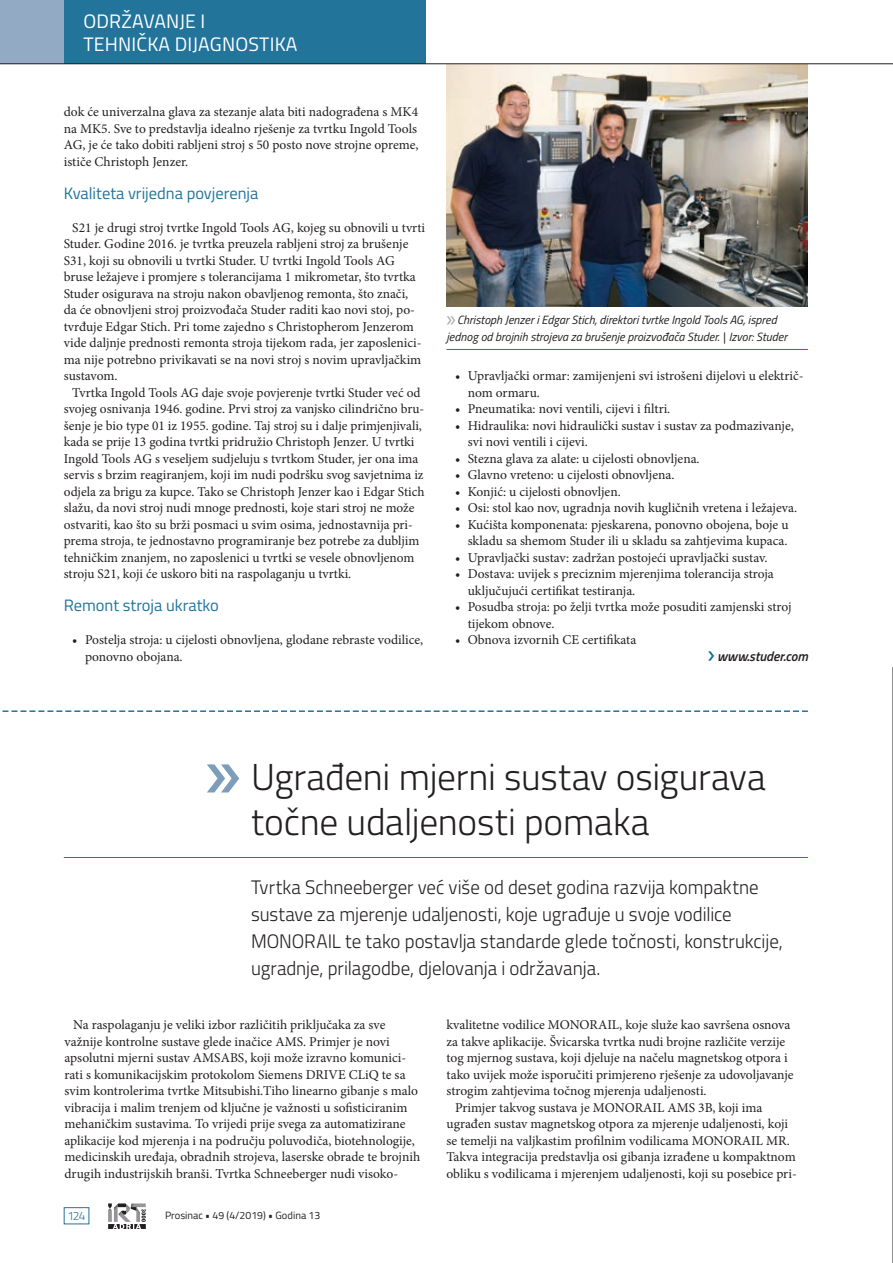
<style>
.page{position:relative;width:893px;height:1263px;background:#fff}
.page>*{position:absolute;margin:0;border:0;box-sizing:border-box;transform-origin:0 0}
.Članek_naslov{font:300 37.5px/45px "Titillium";letter-spacing:-.005em;color:#231f20}
.Članek_naslov-2{font:300 19.5px/27px "Titillium";letter-spacing:-.005em;color:#231f20}
.t1{font:19.5px/23.4px "Titillium";letter-spacing:.01em;color:#fff}
.Vsebina_-_podnaslov{font:16.5px "Titillium";color:#22749b}
.vsebina_-_body_text{font:13.5px/16.5px "Minion Pro";color:#231f20}
.Novica_-_url{font:italic 600 13.5px "Titillium";color:#231f20}
.t2{font:italic 12px/16.5px "Titillium";color:#231f20}
.t3{font:300 12px "Titillium";color:#22749b}
.t4{font:10.5px "Titillium";color:#231f20}
.s1{font-family:"Myriad Pro";font-style:normal;font-size:22.5px;color:#a8a9ad}
</style>
<div class="page">
<svg style="left:108px;top:1203px;width:38px;height:26px"></svg>
<div style="left:64px;top:1207px;width:25px;height:17px;border:1px solid #22749b"></div>
<div style="left:64px;top:0;width:361px;height:64px;background:#22749b"></div>
<div style="left:0;top:0;width:64px;height:64px;background:#92aac3"></div>
<img style="left:446px;top:64px;width:362px;height:243px">
<svg style="left:708px;top:651px;width:6px;height:10px"></svg>
<svg style="left:207px;top:764px;width:32px;height:28px"></svg>
<hr style="left:64px;top:857px;width:744px;height:1px;background:#22749b">
<svg style="left:2px;top:710px;width:806px;height:2px"></svg>
<hr style="left:446px;top:349px;width:362px;height:1px;background:#22749b">
<hr style="left:0;top:63px;width:893px;height:1px;background:#231f20">
<svg style="left:892px;top:667px;width:1px;height:596px"></svg>
<h2 class="t1" style="left:83px;top:8px;width:216px">ODRŽAVANJE I<br>TEHNIČKA DIJAGNOSTIKA</h2>
<p class="vsebina_-_body_text" style="left:64px;top:104px;width:356px;text-align:justify">dok će univerzalna glava za stezanje alata biti nadograđena s MK4 na MK5. Sve to predstavlja idealno rješenje za tvrtku Ingold Tools AG, je će tako dobiti rabljeni stroj s 50 posto nove strojne opreme, ističe Christoph Jenzer.</p>
<p class="Vsebina_-_podnaslov" style="left:64px;top:181px;width:196px">Kvaliteta vrijedna povjerenja</p>
<p class="vsebina_-_body_text" style="left:64px;top:219px;width:363px;text-indent:9px">S21 je drugi stroj tvrtke Ingold Tools AG, kojeg su obnovili u tvrti Studer. Godine 2016. je tvrtka preuzela rabljeni stroj za brušenje S31, koji su obnovili u tvrtki Studer. U tvrtki Ingold Tools AG bruse ležajeve i promjere s tolerancijama 1 mikrometar, što tvrtka Studer osigurava na stroju nakon obavljenog remonta, što znači,<br>da će obnovljeni stroj proizvođača Studer raditi kao novi stoj, po&shy;tvrđuje Edgar Stich. Pri tome zajedno s Christopherom Jenzerom vide daljnje prednosti remonta stroja tijekom rada, jer zaposlenici&shy;ma nije potrebno privikavati se na novi stroj s novim upravljačkim sustavom.</p>
<p class="vsebina_-_body_text" style="left:64px;top:384px;width:362px;text-indent:9px">Tvrtka Ingold Tools AG daje svoje povjerenje tvrtki Studer već od svojeg osnivanja 1946. godine. Prvi stroj za vanjsko cilindrično bru&shy;šenje je bio type 01 iz 1955. godine. Taj stroj su i dalje primjenjivali, kada se prije 13 godina tvrtki pridružio Christoph Jenzer. U tvrtki Ingold Tools AG s veseljem sudjeluju s tvrtkom Studer, jer ona ima servis s brzim reagiranjem, koji im nudi podršku svog savjetnima iz odjela za brigu za kupce. Tako se Christoph Jenzer kao i Edgar Stich slažu, da novi stroj nudi mnoge prednosti, koje stari stroj ne može ostvariti, kao što su brži posmaci u svim osima, jednostavnija pri&shy;prema stroja, te jednostavno programiranje bez potrebe za dubljim tehničkim znanjem, no zaposlenici u tvrtki se vesele obnovljenom stroju S21, koji će uskoro biti na raspolaganju u tvrtki.</p>
<p class="Vsebina_-_podnaslov" style="left:64px;top:593px;width:157px">Remont stroja ukratko</p>
<p class="vsebina_-_body_text" style="left:85px;top:632px;width:340px;text-indent:-13px">• Postelja stroja: u cijelosti obnovljena, glodane rebraste vodilice, ponovno obojana.</p>
<p class="t2" style="left:446px;top:311px;width:342px"><span class="s1">»</span>Christoph Jenzer i Edgar Stich, direktori tvrtke Ingold Tools AG, ispred jednog od brojnih strojeva za brušenje proizvođača Studer. | Izvor: Studer</p>
<p class="vsebina_-_body_text" style="left:468px;top:368px;width:337px;text-indent:-13px">• Upravljački ormar: zamijenjeni svi istrošeni dijelovi u električ&shy;nom ormaru.</p>
<p class="vsebina_-_body_text" style="left:455px;top:401px;width:217px">• Pneumatika: novi ventili, cijevi i filtri.</p>
<p class="vsebina_-_body_text" style="left:468px;top:417px;width:328px;text-indent:-13px">• Hidraulika: novi hidraulički sustav i sustav za podmazivanje, svi novi ventili i cijevi.</p>
<p class="vsebina_-_body_text" style="left:455px;top:450px;width:246px">• Stezna glava za alate: u cijelosti obnovljena.</p>
<p class="vsebina_-_body_text" style="left:455px;top:467px;width:221px">• Glavno vreteno: u cijelosti obnovljena.</p>
<p class="vsebina_-_body_text" style="left:455px;top:483px;width:167px">• Konjić: u cijelosti obnovljen.</p>
<p class="vsebina_-_body_text" style="left:455px;top:500px;width:344px">• Osi: stol kao nov, ugradnja novih kugličnih vretena i ležajeva.</p>
<p class="vsebina_-_body_text" style="left:455px;top:516px;width:335px;text-align:right">• Kućišta komponenata: pjeskarena, ponovno obojena, boje u skladu sa shemom Studer ili u skladu sa zahtjevima kupaca.</p>
<p class="vsebina_-_body_text" style="left:455px;top:549px;width:314px">• Upravljački sustav: zadržan postojeći upravljački sustav.</p>
<p class="vsebina_-_body_text" style="left:468px;top:566px;width:308px;text-indent:-13px">• Dostava: uvijek s preciznim mjerenjima tolerancija stroja uključujući certifikat testiranja.</p>
<p class="vsebina_-_body_text" style="left:468px;top:599px;width:325px;text-indent:-13px">• Posudba stroja: po želji tvrtka može posuditi zamjenski stroj tijekom obnove.</p>
<p class="vsebina_-_body_text" style="left:455px;top:632px;width:183px">• Obnova izvornih CE certifikata</p>
<p class="Novica_-_url" style="left:717px;top:646px;width:92px">www.studer.com</p>
<p class="Članek_naslov" style="left:251px;top:752px;width:516px">Ugrađeni mjerni sustav osigurava točne udaljenosti pomaka</p>
<p class="Članek_naslov-2" style="left:251px;top:872px;width:533px">Tvrtka Schneeberger već više od deset godina razvija kompaktne sustave za mjerenje udaljenosti, koje ugrađuje u svoje vodilice MONORAIL te tako postavlja standarde glede točnosti, konstrukcije, ugradnje, prilagodbe, djelovanja i održavanja.</p>
<p class="vsebina_-_body_text" style="left:65px;top:1017px;width:357px;text-indent:9px">Na raspolaganju je veliki izbor različitih priključaka za sve važnije kontrolne sustave glede inačice AMS. Primjer je novi apsolutni mjerni sustav AMSABS, koji može izravno komunici&shy;rati s komunikacijskim protokolom Siemens DRIVE CLiQ te sa svim kontrolerima tvrtke Mitsubishi.Tiho linearno gibanje s malo vibracija i malim trenjem od ključne je važnosti u sofisticiranim mehaničkim sustavima. To vrijedi prije svega za automatizirane aplikacije kod mjerenja i na području poluvodiča, biotehnologije, medicinskih uređaja, obradnih strojeva, laserske obrade te brojnih drugih industrijskih branši. Tvrtka Schneeberger nudi visoko-</p>
<p class="vsebina_-_body_text" style="left:446px;top:1017px;width:349px">kvalitetne vodilice MONORAIL, koje služe kao savršena osnova za takve aplikacije. Švicarska tvrtka nudi brojne različite verzije tog mjernog sustava, koji djeluje na načelu magnetskog otpora i tako uvijek može isporučiti primjereno rješenje za udovoljavanje strogim zahtjevima točnog mjerenja udaljenosti.</p>
<p class="vsebina_-_body_text" style="left:446px;top:1099px;width:352px;text-indent:9px">Primjer takvog sustava je MONORAIL AMS 3B, koji ima ugrađen sustav magnetskog otpora za mjerenje udaljenosti, koji se temelji na valjkastim profilnim vodilicama MONORAIL MR.<br>Takva integracija predstavlja osi gibanja izrađene u kompaktnom obliku s vodilicama i mjerenjem udaljenosti, koji su posebice pri-</p>
<p class="t3" style="left:67px;top:1207px;width:20px">124</p>
<p class="t4" style="left:165px;top:1207px;width:157px">Prosinac • 49 (4/2019) • Godina 13</p>
</div>
